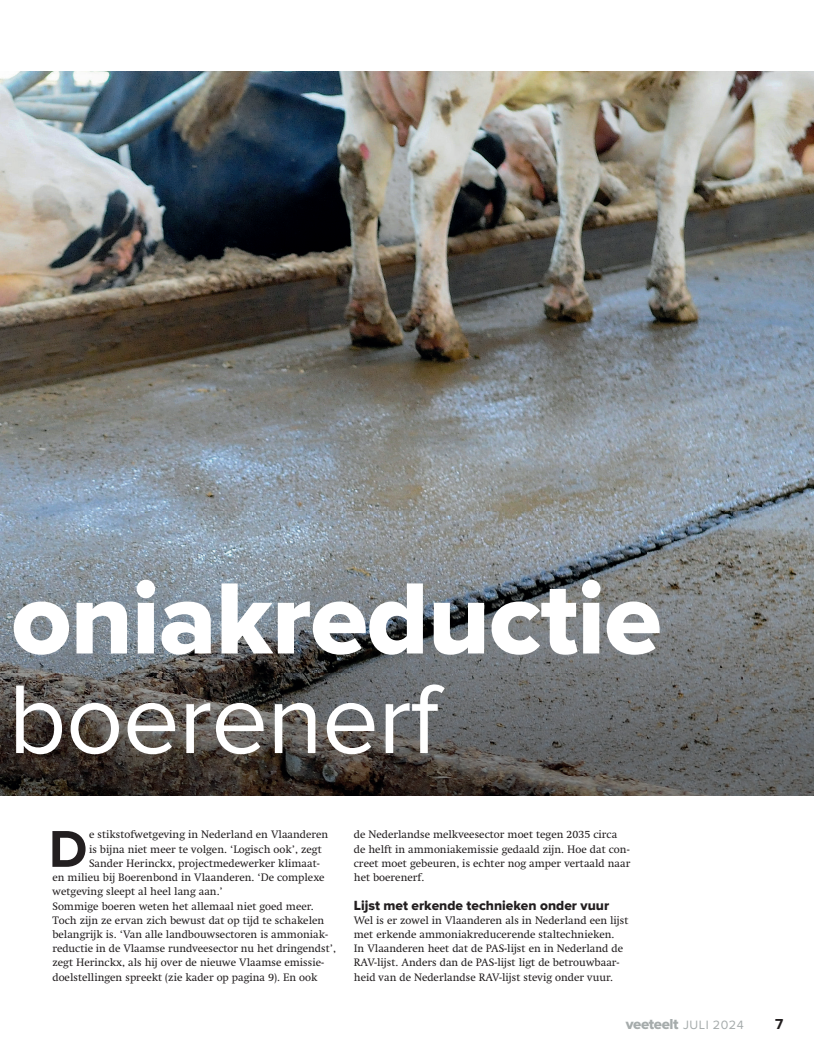
<style>
.page{position:relative;width:814px;height:1051px;background:#fff}
.page>*{position:absolute;margin:0;border:0;box-sizing:border-box;transform-origin:0 0}
.t1{font:105px "Proxima Nova Extrabld";letter-spacing:-.01em;color:#fff}
.t2{font:101.25px "Proxima Nova";letter-spacing:-.01em;color:#fff}
.t3{font:700 53.62px "Proxima Nova";color:#231f20}
.t4{font:15px "Proxima Nova Extrabld";letter-spacing:-.02em;color:#a6acac}
.t5{font:700 15px "Proxima Nova";color:#231f20}
.t6{font:13.75px "Proxima Nova Extrabld";color:#231f20}
.t7{font:11px/14.2px "Swift LT Pro";color:#231f20}
.s1{font-family:"Proxima Nova";font-size:12.5px}
</style>
<div class="page">
<img style="left:0;top:72px;width:813px;height:724px">
<h1 class="t1" style="left:11px;top:558px;width:652px">oniakreductie</h1>
<h2 class="t2" style="left:9px;top:661px;width:432px">boerenerf</h2>
<h3 class="t3" style="left:49px;top:818px;width:40px">D</h3>
<p class="t7" style="left:89px;top:827px;width:241px">e stikstofwetgeving in Nederland en Vlaanderen</p>
<p class="t7" style="left:89px;top:842px;width:234px">is bĳna niet meer te volgen. ‘Logisch ook’, zegt</p>
<p class="t7" style="left:89px;top:856px;width:232px">Sander Herinckx, projectmedewerker klimaat-</p>
<p class="t7" style="left:52px;top:870px;width:274px">en milieu bĳ Boerenbond in Vlaanderen. ‘De complexe</p>
<p class="t7" style="left:52px;top:884px;width:172px">wetgeving sleept al heel lang aan.’</p>
<p class="t7" style="left:52px;top:899px;width:263px">Sommige boeren weten het allemaal niet goed meer.</p>
<p class="t7" style="left:52px;top:913px;width:273px">Toch zĳn ze ervan zich bewust dat op tĳd te schakelen</p>
<p class="t7" style="left:52px;top:927px;width:277px">belangrĳk is. ‘Van alle landbouwsectoren is ammoniak-</p>
<p class="t7" style="left:52px;top:941px;width:285px">reductie in de Vlaamse rundveesector nu het dringendst’,</p>
<p class="t7" style="left:52px;top:955px;width:273px">zegt Herinckx, als hĳ over de nieuwe Vlaamse emissie-</p>
<p class="t7" style="left:52px;top:970px;width:266px">doelstellingen spreekt (zie kader op pagina 9). En ook</p>
<p class="t7" style="left:354px;top:827px;width:278px">de Nederlandse melkveesector moet tegen 2035 circa de helft in ammoniakemissie gedaald zĳn. Hoe dat con&shy;creet moet gebeuren, is echter nog amper vertaald naar het boerenerf.</p>
<p class="t6" style="left:354px;top:897px;width:257px">Lijst met erkende technieken onder vuur</p>
<p class="t7" style="left:354px;top:913px;width:276px">Wel is er zowel in Vlaanderen als in Nederland een lĳst met erkende ammoniakreducerende staltechnieken.<br>In Vlaanderen heet dat de PAS-lĳst en in Nederland de RAV-lĳst. Anders dan de PAS-lĳst ligt de betrouwbaar&shy;heid van de Nederlandse RAV-lĳst stevig onder vuur.</p>
<h3 class="t4" style="left:626px;top:1015px;width:119px">veeteelt <span class="s1">JULI 2024</span></h3>
<h3 class="t5" style="left:775px;top:1015px;width:10px">7</h3>
</div>
